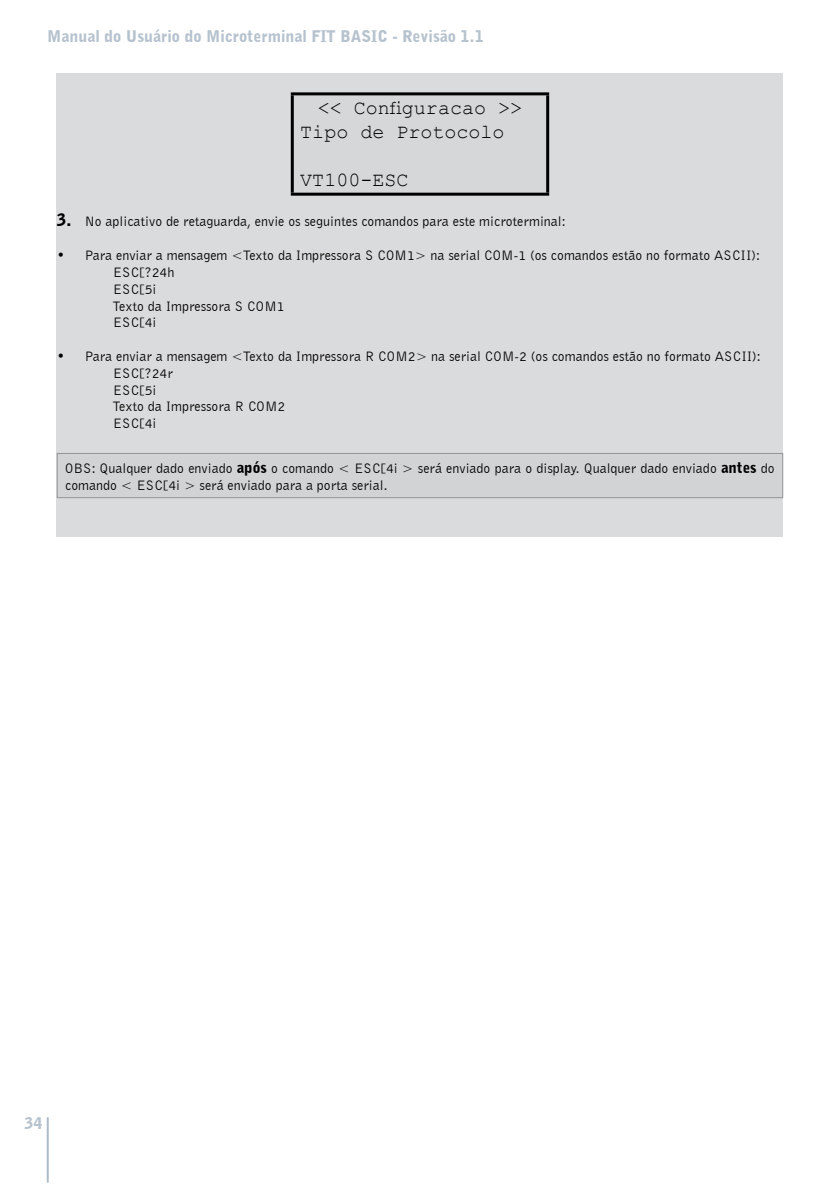
<style>
.page{position:relative;width:840px;height:1191px;background:#fff}
.page>*{position:absolute;margin:0;border:0;box-sizing:border-box;transform-origin:0 0}
.t1{font:20px/24px "Courier New";color:#000}
.t2{font:900 16px "Bell Gothic BT";color:#b6c2ce}
.t3{font:14px/16.8px "Bell Gothic BT";color:#000}
.s1{font-weight:900;font-size:17px}
.s2{font-weight:900;font-size:15px}
</style>
<div class="page">
<hr style="left:47px;top:1117px;width:2px;height:65px;background:#adbcc8">
<div style="left:57px;top:74px;width:725px;height:463px;background:#dadbdc"></div>
<div style="left:292px;top:94px;width:255px;height:100px;background:#d6d7d8"></div>
<hr style="left:290px;top:92px;width:259px;height:3px;background:#000">
<hr style="left:290px;top:95px;width:3px;height:98px;background:#000">
<hr style="left:546px;top:95px;width:3px;height:98px;background:#000">
<hr style="left:290px;top:193px;width:259px;height:3px;background:#000">
<div style="left:57px;top:453px;width:725px;height:44px;background:#d1d3d4"></div>
<hr style="left:57px;top:453px;width:725px;height:1px;background:#939598">
<hr style="left:57px;top:454px;width:1px;height:43px;background:#939598">
<hr style="left:781px;top:454px;width:1px;height:43px;background:#939598">
<hr style="left:57px;top:497px;width:725px;height:1px;background:#939598">
<p class="t2" style="left:47px;top:26px;width:437px">Manual do Usuário do Microterminal FIT BASIC - Revisão 1.1</p>
<h1 class="t1" style="left:300px;top:95px;width:223px;text-indent:18px">&lt;&lt; Configuracao &gt;&gt;<br>Tipo de Protocolo</h1>
<h1 class="t1" style="left:300px;top:167px;width:109px">VT100-ESC</h1>
<p class="t3" style="left:57px;top:213px;width:510px"><span class="s1">3.</span> No aplicativo de retaguarda, envie os seguintes comandos para este microterminal:</p>
<p class="t3" style="left:113px;top:247px;width:648px;text-indent:-56px">• Para enviar a mensagem &lt;Texto da Impressora S COM1&gt; na serial COM-1 (os comandos estão no formato ASCII):<br>ESC[?24h<br>ESC[5i<br>Texto da Impressora S COM1<br>ESC[4i</p>
<p class="t3" style="left:113px;top:347px;width:649px;text-indent:-56px">• Para enviar a mensagem &lt;Texto da Impressora R COM2&gt; na serial COM-2 (os comandos estão no formato ASCII):<br>ESC[?24r<br>ESC[5i<br>Texto da Impressora R COM2<br>ESC[4i</p>
<p class="t3" style="left:65px;top:459px;width:710px">OBS: Qualquer dado enviado <span class="s2">após</span> o comando &lt; ESC[4i &gt; será enviado para o display. Qualquer dado enviado <span class="s2">antes</span> do comando &lt; ESC[4i &gt; será enviado para a porta serial.</p>
<p class="t2" style="left:25px;top:1113px;width:19px">34</p>
</div>
